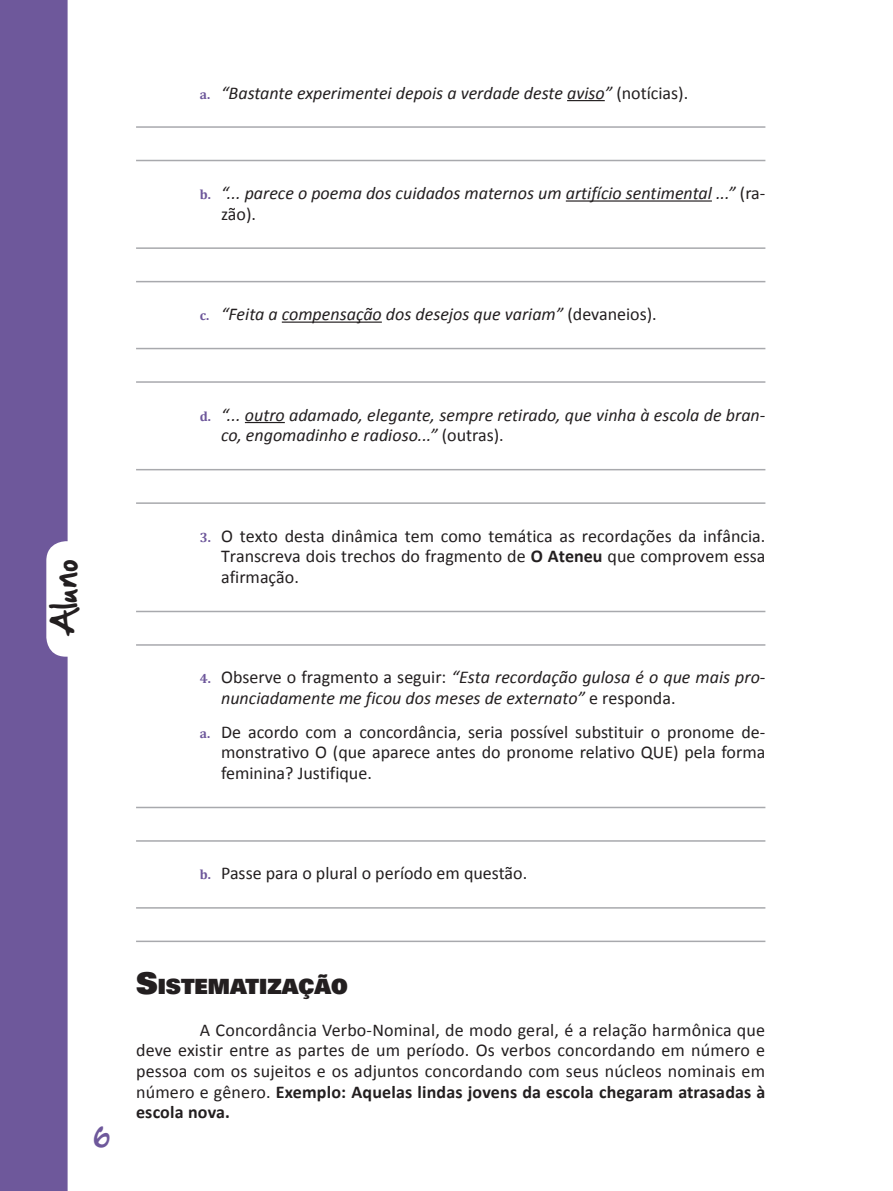
<style>
.page{position:relative;width:893px;height:1191px;background:#fff}
.page>*{position:absolute;margin:0;border:0;box-sizing:border-box;transform-origin:0 0}
.t1{font:30px "Hand Of Sean";color:#231f20}
.t2{font:24px "Hand Of Sean";color:#6e589b}
.Título_1º_Peso{font:900 21px "Univers";color:#231f20}
.Marcador_a__b__c__d{font:italic 18px/20.7px "Calibri";color:#231f20}
.Texto_Corrido{font:18px/20.7px "Calibri";letter-spacing:.01em;color:#231f20;text-align:justify}
.Marcador_a__b__c__d-2{font:18px/20.7px "Calibri";color:#231f20;text-align:justify}
.Marcadores_1__2__3{font:18px/20.7px "Calibri";color:#231f20;text-align:justify}
.Marcadores_1__2__3-2{font:italic 18px/20.7px "Calibri";color:#231f20}
.s1{font-family:"Cambria";font-weight:700;font-style:normal;font-size:13.5px;color:#6e589b}
.s2{font-style:normal}
.s3{font-family:"Cambria";font-weight:700;font-size:13.5px;color:#6e589b}
.s4{font-weight:700}
.s5{font-size:30px}
</style>
<div class="page">
<div style="left:0;top:0;width:68px;height:1191px;background:#6e589b"></div>
<hr style="left:567px;top:100px;width:38px;height:1px;background:#231f20">
<hr style="left:136px;top:126px;width:629px;height:2px;background:#a8a9ad">
<hr style="left:136px;top:160px;width:629px;height:1px;background:#a8a9ad">
<hr style="left:566px;top:200px;width:146px;height:2px;background:#231f20">
<hr style="left:136px;top:247px;width:629px;height:2px;background:#a8a9ad">
<hr style="left:136px;top:281px;width:629px;height:1px;background:#a8a9ad">
<hr style="left:282px;top:321px;width:100px;height:2px;background:#231f20">
<hr style="left:136px;top:348px;width:629px;height:1px;background:#a8a9ad">
<hr style="left:136px;top:381px;width:629px;height:2px;background:#a8a9ad">
<hr style="left:245px;top:422px;width:40px;height:1px;background:#231f20">
<hr style="left:136px;top:469px;width:629px;height:1px;background:#a8a9ad">
<hr style="left:136px;top:502px;width:629px;height:2px;background:#a8a9ad">
<hr style="left:136px;top:611px;width:629px;height:1px;background:#a8a9ad">
<hr style="left:136px;top:644px;width:629px;height:1px;background:#a8a9ad">
<hr style="left:136px;top:806px;width:629px;height:2px;background:#a8a9ad">
<hr style="left:136px;top:840px;width:629px;height:1px;background:#a8a9ad">
<hr style="left:136px;top:907px;width:629px;height:1px;background:#a8a9ad">
<hr style="left:136px;top:940px;width:629px;height:2px;background:#a8a9ad">
<h1 class="t1" style="left:38px;top:637px;width:80px;rotate:-90deg">Aluno</h1>
<p class="Marcador_a__b__c__d" style="left:200px;top:81px;width:490px"><span class="s1">a.</span> “Bastante experimentei depois a verdade deste aviso” <span class="s2">(notícias).</span></p>
<p class="Marcador_a__b__c__d" style="left:221px;top:182px;width:546px;text-indent:-21px"><span class="s1">b.</span> “... parece o poema dos cuidados maternos um artifício sentimental ...” <span class="s2">(ra&shy;zão).</span></p>
<p class="Marcador_a__b__c__d" style="left:200px;top:303px;width:458px"><span class="s1">c.</span> “Feita a compensação dos desejos que variam” <span class="s2">(devaneios).</span></p>
<p class="Marcador_a__b__c__d" style="left:221px;top:403px;width:546px;text-indent:-21px"><span class="s1">d.</span> “... outro adamado, elegante, sempre retirado, que vinha à escola de bran&shy;co, engomadinho e radioso...” <span class="s2">(outras).</span></p>
<p class="Marcadores_1__2__3" style="left:221px;top:524px;width:546px;text-indent:-21px"><span class="s3">3.</span> O texto desta dinâmica tem como temática as recordações da infância.<br>Transcreva dois trechos do fragmento de <span class="s4">O Ateneu</span> que comprovem essa afirmação.</p>
<p class="Marcadores_1__2__3-2" style="left:221px;top:666px;width:546px;text-indent:-21px"><span class="s1">4.</span> <span class="s2">Observe o fragmento a seguir:</span> “Esta recordação gulosa é o que mais pro&shy;nunciadamente me ficou dos meses de externato” <span class="s2">e responda.</span></p>
<p class="Marcador_a__b__c__d-2" style="left:221px;top:720px;width:546px;text-indent:-21px"><span class="s3">a.</span> De acordo com a concordância, seria possível substituir o pronome de&shy;monstrativo O (que aparece antes do pronome relativo QUE) pela forma feminina? Justifique.</p>
<p class="Marcador_a__b__c__d-2" style="left:200px;top:862px;width:329px"><span class="s3">b.</span> Passe para o plural o período em questão.</p>
<h2 class="t2" style="left:93px;top:1115px;width:18px">6</h2>
<p class="Título_1º_Peso" style="left:136px;top:972px;width:213px"><span class="s5">S</span>ISTEMATIZAÇÃO</p>
<p class="Texto_Corrido" style="left:136px;top:1018px;width:631px;text-indent:64px">A Concordância Verbo-Nominal, de modo geral, é a relação harmônica que deve existir entre as partes de um período. Os verbos concordando em número e pessoa com os sujeitos e os adjuntos concordando com seus núcleos nominais em número e gênero. <span class="s4">Exemplo: Aquelas lindas jovens da escola chegaram atrasadas à escola nova.</span></p>
</div>
